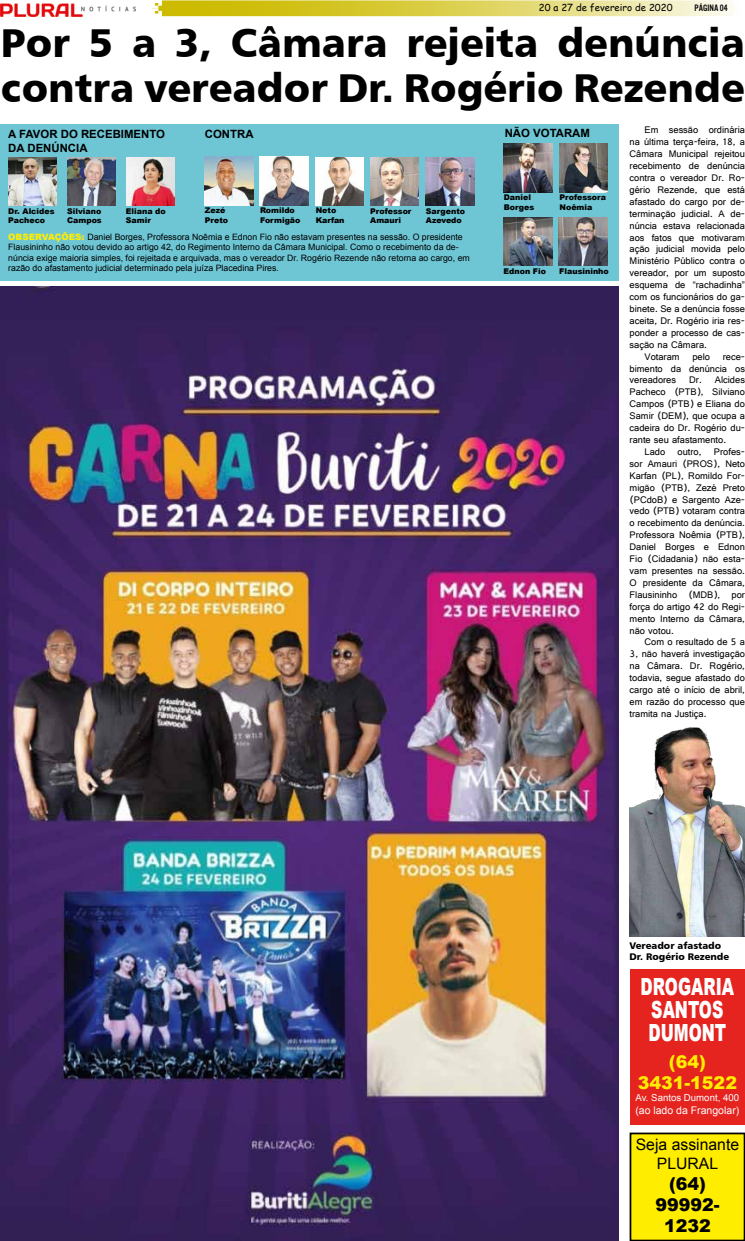
<style>
.page{position:relative;width:745px;height:1241px;background:#fff}
.page>*{position:absolute;margin:0;border:0;box-sizing:border-box;transform-origin:0 0}
.t1{font:40.25px/44.6px "Humanist 777 BT Black B";color:#000}
.t2{font:900 23.62px/22.8px "Arial";color:#fff;text-align:center;scale:.67 1}
.t3{font:900 17.5px/21px "Arial";color:#000;text-align:center}
.t4{font:900 17.5px/21px "Arial";color:#ffed00;text-align:center}
.t5{font:15.75px/18.9px "Arial";color:#000;text-align:center}
.t6{font:700 11.38px/13.7px "Arial";color:#000}
.t7{font:10.5px "Arial";color:#fff}
.t8{font:10.06px/11.9px "Gautami";color:#000;text-align:justify}
.t9{font:9.62px/11.5px "Humanist 777 BT Black B";color:#000}
.t10{font:9.62px "Comic Sans MS";color:#000}
.t11{font:9.62px "Arial";color:#fff}
.t12{font:9.62px "U.S.101";color:#000}
.t13{font:8.75px/10.5px "Arial";color:#000}
.t14{font:900 7.88px/9.5px "Arial";color:#000}
.s1{font-weight:900;color:#ffed00}
</style>
<div class="page">
<img style="left:1px;top:3px;width:135px;height:14px">
<svg style="left:151px;top:0;width:582px;height:16px;background:#dfd462"></svg>
<img style="left:0;top:287px;width:618px;height:953px">
<div style="left:0;top:124px;width:618px;height:157px;background:#6ec6d5"></div>
<img style="left:8px;top:157px;width:48px;height:48px">
<img style="left:67px;top:157px;width:48px;height:48px">
<img style="left:126px;top:157px;width:48px;height:48px">
<img style="left:315px;top:157px;width:48px;height:48px">
<img style="left:370px;top:157px;width:48px;height:48px">
<img style="left:425px;top:157px;width:49px;height:48px">
<img style="left:259px;top:157px;width:49px;height:48px">
<img style="left:205px;top:157px;width:48px;height:48px">
<img style="left:503px;top:144px;width:49px;height:48px">
<img style="left:559px;top:144px;width:48px;height:48px">
<img style="left:503px;top:217px;width:49px;height:48px">
<img style="left:558px;top:217px;width:49px;height:48px">
<img style="left:629px;top:727px;width:115px;height:209px">
<div style="left:629px;top:968px;width:115px;height:155px;background:#e5231f"></div>
<div style="left:630px;top:1133px;width:114px;height:107px;background:#ffed00"></div>
<div style="left:629px;top:1132px;width:115px;height:108px;border:2px solid #000"></div>
<p class="t10" style="left:538px;top:1px;width:135px">20 a 27 de fevereiro de 2020</p>
<p class="t12" style="left:694px;top:2px;width:35px">PÁGINa 04</p>
<h1 class="t1" style="left:1px;top:19px;width:745px">Por 5 a 3, Câmara rejeita denúncia contra vereador Dr. Rogério Rezende</h1>
<p class="t6" style="left:8px;top:128px;width:158px">A FAVOR DO RECEBIMENTO<br>DA DENÚNCIA</p>
<p class="t6" style="left:205px;top:128px;width:50px">CONTRA</p>
<p class="t8" style="left:644px;top:124px;width:102px">Em sessão ordinária</p>
<p class="t8" style="left:629px;top:136px;width:117px">na última terça-feira, 18, a</p>
<p class="t8" style="left:629px;top:148px;width:117px">Câmara Municipal rejeitou</p>
<p class="t8" style="left:629px;top:160px;width:117px">recebimento de denúncia</p>
<p class="t8" style="left:629px;top:171px;width:117px">contra o vereador Dr. Ro-</p>
<p class="t8" style="left:629px;top:183px;width:117px">gério Rezende, que está</p>
<p class="t8" style="left:629px;top:195px;width:117px">afastado do cargo por de-</p>
<p class="t8" style="left:629px;top:207px;width:117px">terminação judicial. A de-</p>
<p class="t8" style="left:629px;top:219px;width:117px">núncia estava relacionada</p>
<p class="t8" style="left:629px;top:231px;width:117px">aos fatos que motivaram</p>
<p class="t8" style="left:629px;top:243px;width:117px">ação judicial movida pelo</p>
<p class="t8" style="left:629px;top:255px;width:117px">Ministério Público contra o</p>
<p class="t8" style="left:629px;top:267px;width:117px">vereador, por um suposto</p>
<p class="t8" style="left:629px;top:279px;width:117px">esquema de “rachadinha”</p>
<p class="t8" style="left:629px;top:290px;width:117px">com os funcionários do ga-</p>
<p class="t8" style="left:629px;top:302px;width:117px">binete. Se a denúncia fosse</p>
<p class="t8" style="left:629px;top:314px;width:117px">aceita, Dr. Rogério iria res-</p>
<p class="t8" style="left:629px;top:326px;width:117px">ponder a processo de cas-</p>
<p class="t8" style="left:629px;top:338px;width:79px">sação na Câmara.</p>
<p class="t8" style="left:644px;top:350px;width:37px">Votaram</p>
<p class="t8" style="left:692px;top:350px;width:19px">pelo</p>
<p class="t6" style="left:504px;top:126px;width:87px">NÃO VOTARAM</p>
<p class="t14" style="left:503px;top:192px;width:32px">Daniel<br>Borges</p>
<p class="t14" style="left:559px;top:192px;width:48px">Professora<br>Noêmia</p>
<p class="t14" style="left:8px;top:206px;width:48px">Dr. Alcides<br>Pacheco</p>
<p class="t14" style="left:67px;top:206px;width:36px">Silviano<br>Campos</p>
<p class="t14" style="left:126px;top:206px;width:41px">Eliana do<br>Samir</p>
<p class="t14" style="left:205px;top:205px;width:25px">Zezé<br>Preto</p>
<p class="t14" style="left:260px;top:205px;width:42px">Romildo<br>Formigão</p>
<p class="t14" style="left:315px;top:205px;width:30px">Neto<br>Karfan</p>
<p class="t14" style="left:370px;top:206px;width:43px">Professor<br>Amauri</p>
<p class="t14" style="left:425px;top:206px;width:41px">Sargento<br>Azevedo</p>
<p class="t13" style="left:8px;top:231px;width:463px"><span class="s1">OBSERVAÇÕES:</span> Daniel Borges, Professora Noêmia e Ednon Fio não estavam presentes na sessão. O presidente Flausininho não votou devido ao artigo 42, do Regimento Interno da Câmara Municipal. Como o recebimento da de&shy;núncia exige maioria simples, foi rejeitada e arquivada, mas o vereador Dr. Rogério Rezende não retorna ao cargo, em razão do afastamento judicial determinado pela juíza Placedina Pires.</p>
<p class="t14" style="left:503px;top:266px;width:44px">Ednon Fio</p>
<p class="t14" style="left:559px;top:266px;width:51px">Flausininho</p>
<p class="t8" style="left:629px;top:350px;width:117px;text-indent:93px">rece&shy;bimento da denúncia os vereadores</p>
<p class="t8" style="left:629px;top:374px;width:117px;text-indent:60px">Dr. Alcides Pacheco (PTB), Silviano Campos (PTB) e Eliana do Samir (DEM), que ocupa a cadeira do Dr. Rogério du&shy;rante seu afastamento.</p>
<p class="t8" style="left:629px;top:445px;width:117px;text-indent:15px">Lado outro, Profes&shy;sor Amauri (PROS), Neto Karfan (PL), Romildo For&shy;migão (PTB), Zezé Preto (PCdoB) e Sargento Aze&shy;vedo (PTB) votaram contra o recebimento da denúncia.<br>Professora Noêmia (PTB), Daniel Borges e Ednon Fio (Cidadania) não esta&shy;vam presentes na sessão.<br>O presidente da Câmara, Flausininho (MDB), por força do artigo 42 do Regi&shy;mento Interno da Câmara, não votou.</p>
<p class="t8" style="left:629px;top:636px;width:117px;text-indent:15px">Com o resultado de 5 a 3, não haverá investigação na Câmara. Dr. Rogério, todavia, segue afastado do cargo até o início de abril, em razão do processo que tramita na Justiça.</p>
<p class="t9" style="left:629px;top:939px;width:101px">Vereador afastado<br>Dr. Rogério Rezende</p>
<h2 class="t2" style="left:640px;top:974px;width:141px">DROGARIA<br>SANTOS<br>DUMONT</h2>
<h3 class="t4" style="left:637px;top:1050px;width:101px">(64)<br>3431-1522</h3>
<p class="t11" style="left:635px;top:1091px;width:105px">Av. Santos Dumont, 400</p>
<p class="t7" style="left:635px;top:1103px;width:105px">(ao lado da Frangolar)</p>
<h3 class="t5" style="left:635px;top:1134px;width:105px">Seja assinante<br>PLURAL</h3>
<h3 class="t3" style="left:655px;top:1172px;width:66px">(64)<br>99992-<br>1232</h3>
</div>
